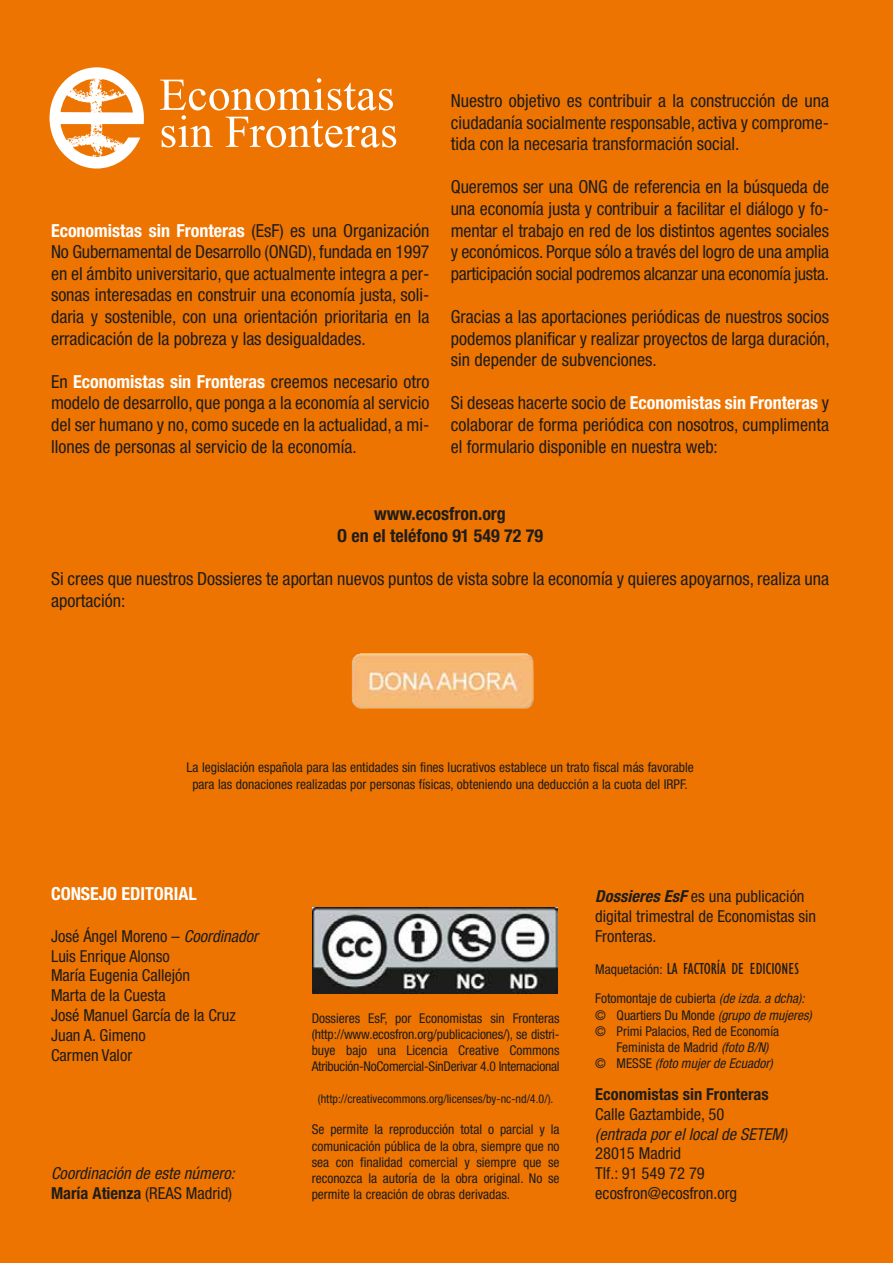
<style>
.page{position:relative;width:893px;height:1263px;background:#ee7402}
.page>*{position:absolute;margin:0;border:0;box-sizing:border-box;transform-origin:0 0}
.t1{font:condensed 18px/21.6px "Helvetica Neue";color:#1d1d1b;text-align:justify}
.t2{font:700 condensed 18px/21.6px "Helvetica Neue";color:#1d1d1b;text-align:center}
.t3{font:700 condensed 18px "Helvetica Neue";color:#fff}
.t4{font:condensed 16.5px/19.8px "Helvetica Neue";color:#1d1d1b}
.t5{font:italic condensed 16.5px/19.8px "Helvetica Neue";color:#1d1d1b}
.t6{font:condensed 16.5px "Gill Sans";color:#1d1d1b}
.t7{font:700 condensed 16.5px "Helvetica Neue";color:#1d1d1b}
.t8{font:condensed 13.5px/16.2px "Helvetica Neue";color:#1d1d1b;text-align:justify}
.t9{font:italic condensed 13.5px "Helvetica Neue";color:#1d1d1b}
.t10{font:condensed 12px "Helvetica Neue";color:#1d1d1b}
.s1{font-weight:700;color:#fff}
.s2{font-style:italic}
.s3{font-weight:700;font-style:normal}
.s4{font-style:normal}
.s5{font-weight:700;font-style:italic}
.s6{font-family:"Helvetica Neue";font-size:13.5px}
</style>
<div class="page">
<svg style="left:50px;top:67px;width:94px;height:102px"></svg>
<svg style="left:160px;top:78px;width:236px;height:70px"></svg>
<img style="left:352px;top:653px;width:182px;height:56px">
<img style="left:312px;top:907px;width:246px;height:86px">
<p class="t1" style="left:51px;top:221px;width:380px"><span class="s1">Economistas sin Fronteras</span> (EsF) es una Organización No Gubernamental de Desarrollo (ONGD), fundada en 1997 en el ámbito universitario, que actualmente integra a per&shy;sonas interesadas en construir una economía justa, soli&shy;daria y sostenible, con una orientación prioritaria en la erradicación de la pobreza y las desigualdades.</p>
<p class="t1" style="left:51px;top:372px;width:380px">En <span class="s1">Economistas sin Fronteras</span> creemos necesario otro modelo de desarrollo, que ponga a la economía al servicio del ser humano y no, como sucede en la actualidad, a mi&shy;llones de personas al servicio de la economía.</p>
<p class="t1" style="left:451px;top:91px;width:380px">Nuestro objetivo es contribuir a la construcción de una ciudadanía socialmente responsable, activa y comprome&shy;tida con la necesaria transformación social.</p>
<p class="t1" style="left:451px;top:178px;width:380px">Queremos ser una ONG de referencia en la búsqueda de una economía justa y contribuir a facilitar el diálogo y fo&shy;mentar el trabajo en red de los distintos agentes sociales y económicos. Porque sólo a través del logro de una amplia participación social podremos alcanzar una economía justa.</p>
<p class="t1" style="left:451px;top:307px;width:381px">Gracias a las aportaciones periódicas de nuestros socios podemos planificar y realizar proyectos de larga duración, sin depender de subvenciones.</p>
<p class="t1" style="left:451px;top:394px;width:380px">Si deseas hacerte socio de <span class="s1">Economistas sin Fronteras</span> y colaborar de forma periódica con nosotros, cumplimenta el formulario disponible en nuestra web:</p>
<p class="t2" style="left:337px;top:505px;width:207px">www.ecosfron.org<br>O en el teléfono 91 549 72 79</p>
<p class="t1" style="left:51px;top:569px;width:780px">Si crees que nuestros Dossieres te aportan nuevos puntos de vista sobre la economía y quieres apoyarnos, realiza una aportación:</p>
<p class="t8" style="left:186px;top:761px;width:509px;text-align:center">La legislación española para las entidades sin fines lucrativos establece un trato fiscal más favorable para las donaciones realizadas por personas físicas, obteniendo una deducción a la cuota del IRPF.</p>
<p class="t3" style="left:51px;top:887px;width:147px">CONSEJO EDITORIAL</p>
<p class="t4" style="left:51px;top:927px;width:212px">José Ángel Moreno – <span class="s2">Coordinador<br></span>Luis Enrique Alonso<br>María Eugenia Callejón<br>Marta de la Cuesta<br>José Manuel García de la Cruz<br>Juan A. Gimeno<br>Carmen Valor</p>
<p class="t5" style="left:51px;top:1165px;width:188px">Coordinación de este número:<br><span class="s3">María Atienza</span> <span class="s4">(REAS Madrid)</span></p>
<p class="t8" style="left:312px;top:1011px;width:249px">Dossieres EsF, por Economistas sin Fronteras (http://www.ecosfron.org/publicaciones/), se distri&shy;buye bajo una Licencia Creative Commons Atribución-NoComercial-SinDerivar 4.0 Internacional</p>
<p class="t10" style="left:318px;top:1094px;width:237px">(http://creativecommons.org/licenses/by-nc-nd/4.0/).</p>
<p class="t8" style="left:312px;top:1123px;width:249px">Se permite la reproducción total o parcial y la comunicación pública de la obra, siempre que no sea con finalidad comercial y siempre que se reconozca la autoría de la obra original. No se permite la creación de obras derivadas.</p>
<p class="t4" style="left:595px;top:888px;width:222px"><span class="s5">Dossieres EsF</span>es una publicación digital trimestral de Economistas sin<br>Fronteras.</p>
<p class="t6" style="left:595px;top:962px;width:205px"><span class="s6">Maquetación:</span> LA FACTORÍA DE EDICIONES</p>
<p class="t8" style="left:595px;top:992px;width:213px">Fotomontaje de cubierta <span class="s2">(de izda.a dcha):</span></p>
<p class="t8" style="left:595px;top:1008px;width:218px">© Quartiers Du Monde <span class="s2">(grupo de mujeres)</span></p>
<p class="t8" style="left:595px;top:1024px;width:185px">© Primi Palacios, Red de Economía</p>
<p class="t8" style="left:617px;top:1040px;width:153px">Feminista de Madrid <span class="s2">(foto B/N)</span></p>
<p class="t9" style="left:595px;top:1058px;width:179px"><span class="s4">© M E S S E</span> (foto mujerde Ecuador)</p>
<p class="t7" style="left:595px;top:1088px;width:175px">Economistas sin Fronteras</p>
<p class="t4" style="left:595px;top:1105px;width:131px">Calle Gaztambide, 50</p>
<p class="t5" style="left:595px;top:1125px;width:193px">(entrada porellocalde SETEM)</p>
<p class="t4" style="left:595px;top:1145px;width:143px">28015 Madrid<br>Tlf.: 91 549 72 79 ecosfron@ecosfron.org</p>
</div>
